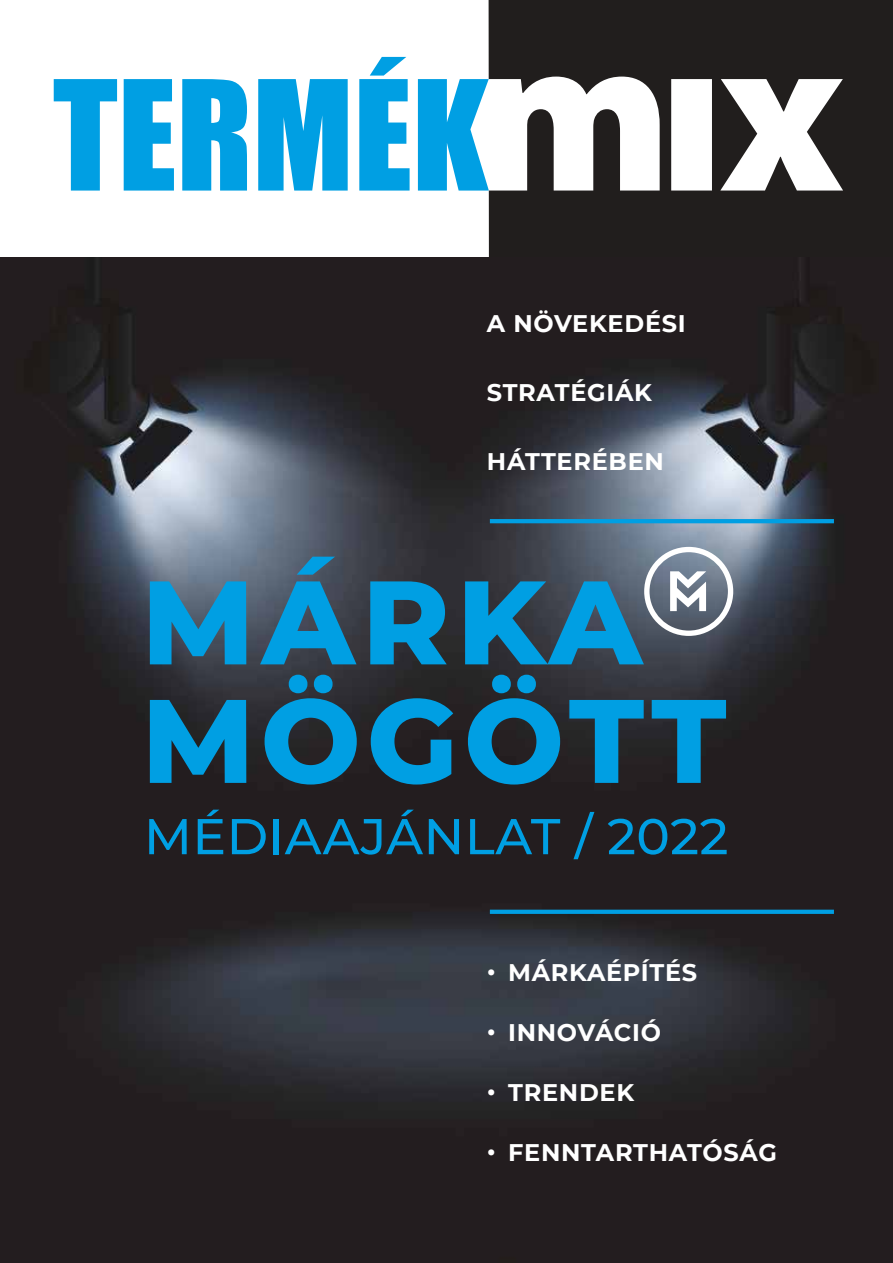
<style>
.page{position:relative;width:893px;height:1263px;background:#fff}
.page>*{position:absolute;margin:0;border:0;box-sizing:border-box;transform-origin:0 0}
.t1{font:800 118.5px/118.5px "Montserrat";letter-spacing:.05em;color:#009fe3}
.t2{font:500 50.25px "Montserrat";letter-spacing:.01em;color:#009fe3}
.t3{font:700 24px "Montserrat";letter-spacing:.03em;color:#fff}
</style>
<div class="page">
<svg style="left:54px;top:57px;width:435px;height:134px;fill:#009fe3"></svg>
<svg style="left:489px;top:0;width:404px;height:257px;fill:#211e1d"></svg>
<img style="left:0;top:257px;width:893px;height:1006px">
<hr style="left:490px;top:519px;width:344px;height:4px;background:#009fe3">
<svg style="left:643px;top:546px;width:91px;height:91px"></svg>
<svg style="left:490px;top:910px;width:344px;height:4px"></svg>
<p class="t3" style="left:487px;top:306px;width:200px">A NÖVEKEDÉSI</p>
<p class="t3" style="left:487px;top:375px;width:166px">STRATÉGIÁK</p>
<p class="t3" style="left:487px;top:444px;width:179px">HÁTTERÉBEN</p>
<h1 class="t1" style="left:142px;top:556px;width:586px">MÁRKA<br>MÖGÖTT</h1>
<h2 class="t2" style="left:144px;top:801px;width:586px">MÉDIAAJÁNLAT / 2022</h2>
<p class="t3" style="left:487px;top:955px;width:212px">• MÁRKAÉPÍTÉS</p>
<p class="t3" style="left:487px;top:1015px;width:176px">• INNOVÁCIÓ</p>
<p class="t3" style="left:487px;top:1075px;width:149px">• TRENDEK</p>
<p class="t3" style="left:487px;top:1135px;width:291px">• FENNTARTHATÓSÁG</p>
</div>
